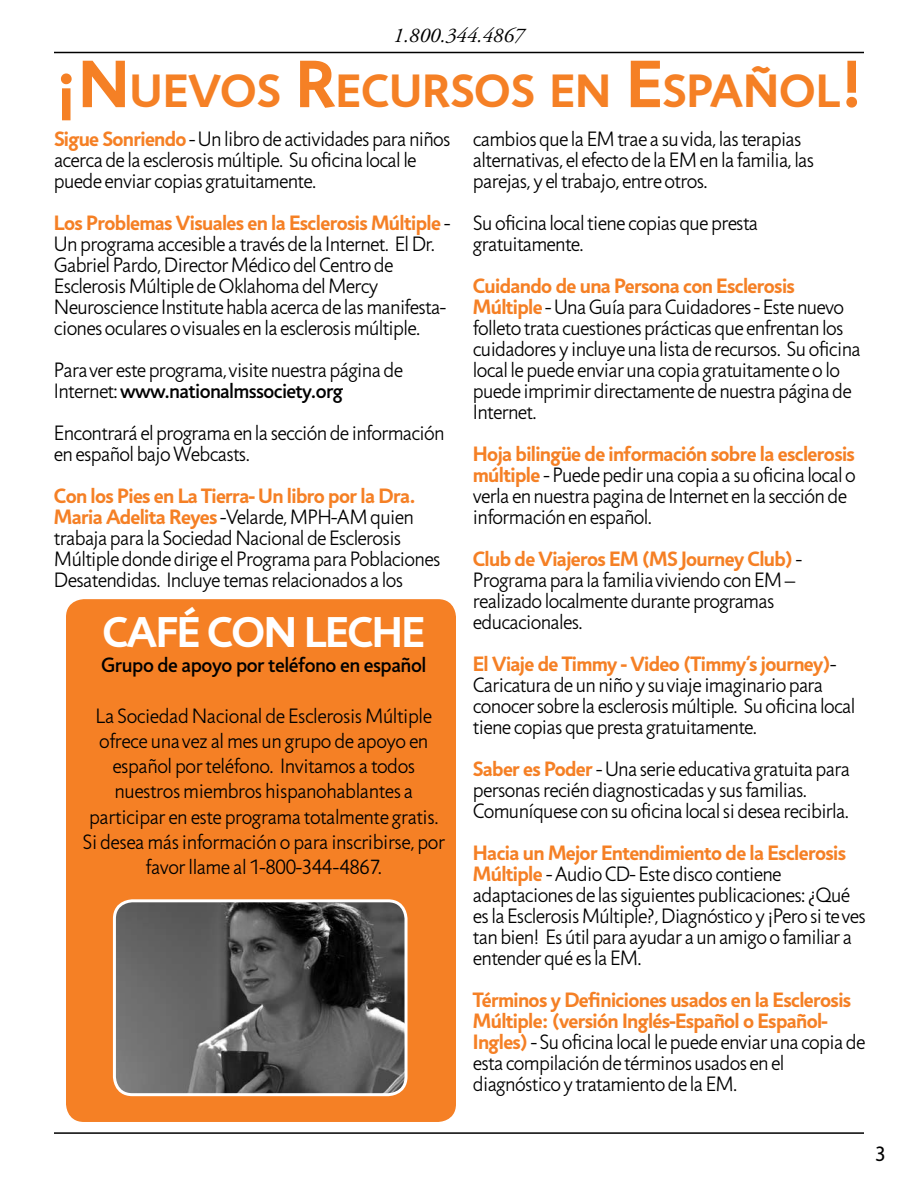
<style>
.page{position:relative;width:918px;height:1188px;background:#fff}
.page>*{position:absolute;margin:0;border:0;box-sizing:border-box;transform-origin:0 0}
.t1{font:700 47.25px "Jigsaw";color:#f58025}
.t2{font:700 43.5px "Jigsaw";letter-spacing:-.03em;color:#fff}
.t3{font:300 21px/21px "Jigsaw";letter-spacing:-.03em;color:#000}
.t4{font:500 21px "Jigsaw";letter-spacing:-.02em;color:#000}
.t5{font:italic 21px "Adobe Garamond Pro";color:#000}
.t6{font:21px "Jigsaw";color:#000}
.s1{font-size:67.5px}
.s2{font-weight:700;color:#f58025}
.s3{font-weight:500}
</style>
<div class="page">
<hr style="left:54px;top:1132px;width:810px;height:2px;background:#000">
<hr style="left:54px;top:52px;width:810px;height:1px;background:#000">
<div style="left:66px;top:599px;width:390px;height:523px;background:#f58025;border-radius:18px"></div>
<img style="left:114px;top:903px;width:290px;height:192px">
<div style="left:113px;top:899px;width:295px;height:197px;border:3px solid #fff;border-radius:18px"></div>
<p class="t5" style="left:393px;top:23px;width:133px">1.800.344.4867</p>
<h1 class="t1" style="left:55px;top:62px;width:810px"><span class="s1">¡N</span>UEVOS <span class="s1">R</span>ECURSOS EN <span class="s1">E</span>SPAÑOL<span class="s1">!</span></h1>
<p class="t3" style="left:54px;top:128px;width:398px"><span class="s2">Sigue Sonriendo</span>-Unlibrode actividadesparaniños acercade la esclerosismúltiple. Suoficina local le puede enviar copias gratuitamente.</p>
<p class="t3" style="left:54px;top:212px;width:398px"><span class="s2">Los Problemas Visuales en la Esclerosis Múltiple</span> - Unprograma accesible a travésde la Internet. ElDr.<br>GabrielPardo,DirectorMédicodelCentrode EsclerosisMúltipledeOklahomadelMercy Neuroscience Institutehabla acercade lasmanifesta&shy;cionesocularesovisuales enla esclerosismúltiple.</p>
<p class="t3" style="left:54px;top:359px;width:350px">Paraver esteprograma,visitenuestrapáginade<br>Internet:<span class="s3">www.nationalmssociety.org</span></p>
<p class="t3" style="left:54px;top:422px;width:392px">Encontrará elprograma enla secciónde información enespañolbajoWebcasts.</p>
<p class="t3" style="left:54px;top:485px;width:388px"><span class="s2">Con los Pies en La Tierra- Un libro por la Dra.<br>Maria Adelita Reyes</span>-Velarde,MPH-AMquien trabajapara la SociedadNacionaldeEsclerosis Múltipledondedirige elProgramaparaPoblaciones Desatendidas. Incluye temasrelacionados a los</p>
<p class="t3" style="left:473px;top:128px;width:343px">cambiosque laEMtrae a suvida, lasterapias alternativas, el efectode laEMenla familia, las parejas, y eltrabajo, entreotros.</p>
<p class="t3" style="left:473px;top:212px;width:287px">Suoficina localtiene copiasquepresta gratuitamente.</p>
<p class="t3" style="left:473px;top:275px;width:389px"><span class="s2">Cuidando de una Persona con Esclerosis Múltiple</span> -UnaGuíaparaCuidadores-Estenuevo folleto trata cuestiones prácticas que enfrentan los cuidadores y incluyeuna listade recursos. Suoficina local lepuede enviaruna copia gratuitamenteolo puede imprimir directamente de nuestra página de Internet.</p>
<p class="t3" style="left:473px;top:443px;width:384px"><span class="s2">Hoja bilingüe de información sobre la esclerosis múltiple</span> -Puedepediruna copia a suoficina localo verla ennuestrapaginade Internet enla secciónde informaciónenespañol.</p>
<p class="t3" style="left:473px;top:548px;width:331px"><span class="s2">Club de Viajeros EM (MS Journey Club)</span>- Programapara la familiaviviendoconEM– realizado localmente durante programas educacionales.</p>
<p class="t3" style="left:473px;top:653px;width:384px"><span class="s2">El Viaje de Timmy - Video (Timmy’s journey)</span>- Caricaturadeunniñoy suviaje imaginariopara conocersobre la esclerosismúltiple. Suoficina local tiene copiasquepresta gratuitamente.</p>
<p class="t3" style="left:473px;top:758px;width:379px"><span class="s2">Saber es Poder</span> -Una serie educativa gratuitapara personasreciéndiagnosticadas y susfamilias.<br>Comuníquese consuoficina localsidesea recibirla.</p>
<p class="t3" style="left:473px;top:842px;width:394px"><span class="s2">Hacia un Mejor Entendimiento de la Esclerosis Múltiple</span> -AudioCD-Estediscocontiene adaptacionesde lassiguientespublicaciones:¿Qué eslaEsclerosisMúltiple?,Diagnósticoy ¡Perositeves tanbien! Esútilpara ayudar aunamigoofamiliar a entenderqué eslaEM.</p>
<p class="t3" style="left:473px;top:989px;width:394px"><span class="s2">Términos y Definiciones usados en la Esclerosis Múltiple: (versión Inglés-Español o Español-Ingles)</span>- Suoficina local lepuede enviaruna copiade esta compilación de términos usados en el diagnósticoy tratamientode laEM.</p>
<h2 class="t2" style="left:103px;top:606px;width:324px">Café con Leche</h2>
<p class="t4" style="left:101px;top:653px;width:327px">Grupo de apoyo por teléfono en español</p>
<p class="t3" style="left:83px;top:703px;width:364px;line-height:25.2px;text-align:center">La Sociedad Nacional de Esclerosis Múltiple ofrece unavez al mes un grupo de apoyo en español por teléfono. Invitamos a todos nuestros miembros hispanohablantes a participar en este programa totalmente gratis.<br>Si desea más información o para inscribirse, por favor llame al 1-800-344-4867.</p>
<p class="t6" style="left:875px;top:1142px;width:13px">3</p>
</div>
